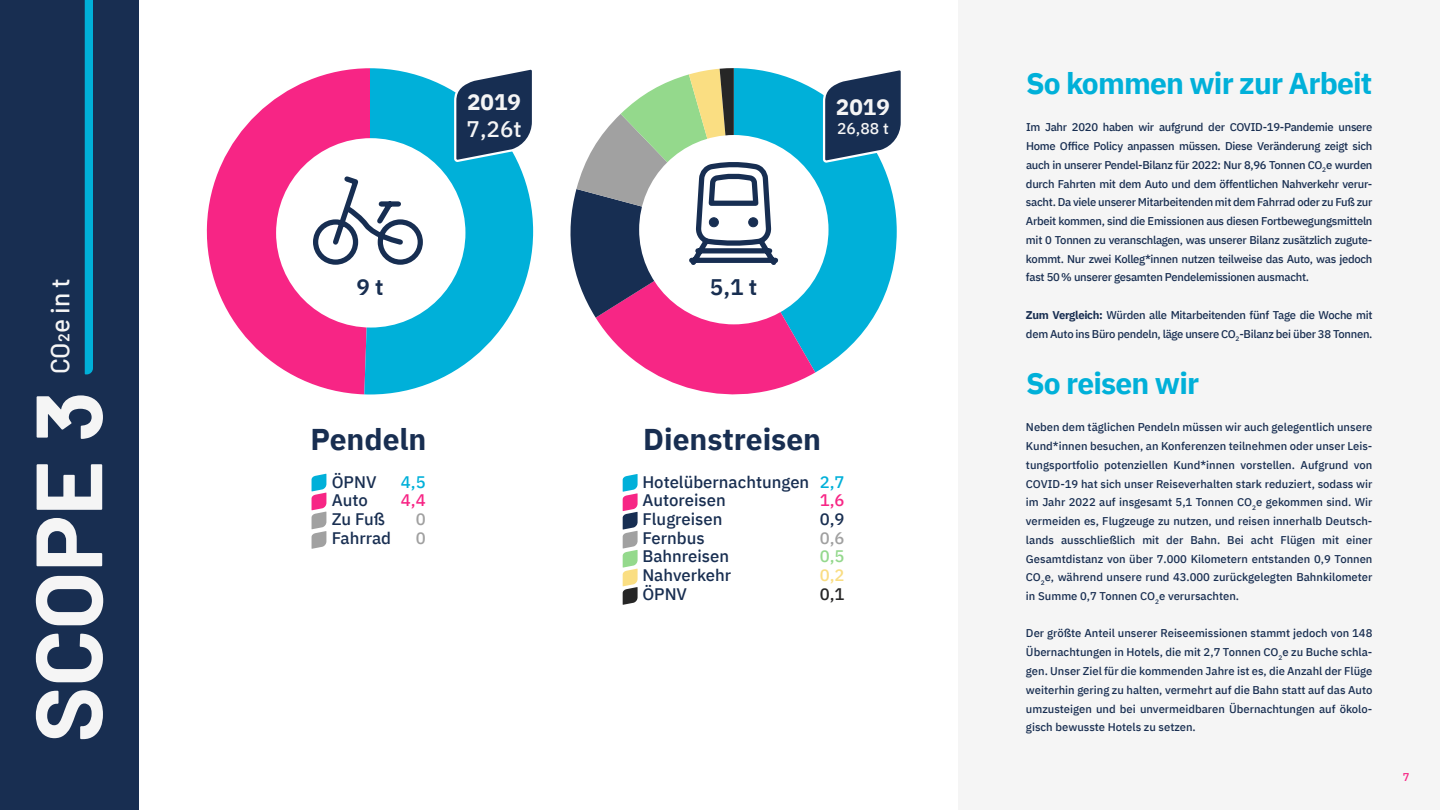
<style>
.page{position:relative;width:1440px;height:810px;background:#fff}
.page>*{position:absolute;margin:0;border:0;box-sizing:border-box;transform-origin:0 0}
.t1{font:700 93.75px "Barlow";color:#f5f5f5}
.t2{font:700 30px "IBM Plex Sans";letter-spacing:-.025em;color:#00b0d9}
.t3{font:700 30px "IBM Plex Sans";color:#182e51}
.t4{font:500 26.25px "Barlow";color:#f5f5f5}
.t5{font:700 22.5px "IBM Plex Sans";color:#f5f5f5}
.t6{font:600 22.5px "IBM Plex Sans";color:#182e51}
.t7{font:500 22.5px "IBM Plex Sans";color:#f5f5f5}
.t8{font:500 16.73px/18.8px "IBM Plex Sans";color:#182e51}
.t9{font:500 16.73px "IBM Plex Sans";color:#00b0d9}
.t10{font:500 16.73px "IBM Plex Sans";color:#f72585}
.t11{font:500 16.73px/18.8px "IBM Plex Sans";color:#a0a0a0}
.t12{font:500 16.73px "IBM Plex Sans";color:#94d88d}
.t13{font:500 16.73px "IBM Plex Sans";color:#f9dd83}
.t14{font:500 16.73px "IBM Plex Sans";color:#262627}
.t15{font:500 15.75px "IBM Plex Sans";color:#f5f5f5}
.t16{font:500 11.25px/18.8px "IBM Plex Sans";letter-spacing:-.025em;color:#182e51;text-align:justify}
.t17{font:500 11.25px "IBM Plex Sans";color:#f72585}
.s1{font-weight:700}
</style>
<div class="page">
<div style="left:958px;top:0;width:482px;height:810px;background:#f5f5f5"></div>
<div style="left:0;top:0;width:139px;height:810px;background:#182e51"></div>
<div style="left:85px;top:0;width:8px;height:374px;background:#00b0d9"></div>
<svg style="left:206px;top:68px;width:158px;height:326px;fill:#f72585"></svg>
<svg style="left:364px;top:68px;width:169px;height:326px;fill:#00b0d9"></svg>
<div style="left:276px;top:138px;width:189px;height:190px;background:#fff;border-radius:50%"></div>
<svg style="left:313px;top:176px;width:110px;height:89px"></svg>
<svg style="left:312px;top:474px;width:14px;height:75px"></svg>
<svg style="left:453px;top:68px;width:80px;height:93px"></svg>
<svg style="left:815px;top:89px;width:82px;height:283px;fill:#00b0d9"></svg>
<div style="left:639px;top:135px;width:190px;height:189px;background:#fff;border-radius:50%"></div>
<svg style="left:570px;top:68px;width:245px;height:327px"></svg>
<div style="left:709px;top:218px;width:9px;height:9px;background:#172e52;border-radius:50%"></div>
<div style="left:709px;top:217px;width:10px;height:10px;border:1px solid #172e52;border-radius:50%"></div>
<div style="left:749px;top:218px;width:9px;height:9px;background:#172e52;border-radius:50%"></div>
<div style="left:748px;top:217px;width:10px;height:10px;border:1px solid #172e52;border-radius:50%"></div>
<svg style="left:822px;top:70px;width:79px;height:92px"></svg>
<svg style="left:623px;top:474px;width:15px;height:131px"></svg>
<h3 class="t4" style="left:41px;top:374px;width:98px;rotate:-90deg">CO2e in t</h3>
<h1 class="t1" style="left:-1px;top:742px;width:353px;rotate:-90deg">SCOPE 3</h1>
<h3 class="t5" style="left:467px;top:84px;width:55px">2019</h3>
<h3 class="t7" style="left:467px;top:112px;width:57px">7,26t</h3>
<h3 class="t5" style="left:836px;top:89px;width:55px">2019</h3>
<h3 class="t15" style="left:837px;top:116px;width:53px">26,88 t</h3>
<h3 class="t6" style="left:356px;top:269px;width:29px">9 t</h3>
<h3 class="t6" style="left:710px;top:269px;width:49px">5,1 t</h3>
<h2 class="t3" style="left:311px;top:416px;width:117px">Pendeln</h2>
<h2 class="t3" style="left:643px;top:416px;width:179px">Dienstreisen</h2>
<h3 class="t8" style="left:332px;top:471px;width:61px">ÖPNV<br>Auto<br>Zu Fuß<br>Fahrrad</h3>
<h3 class="t9" style="left:401px;top:469px;width:26px">4,5</h3>
<h3 class="t10" style="left:401px;top:487px;width:26px">4,4</h3>
<h3 class="t11" style="left:416px;top:508px;width:12px">0<br>0</h3>
<h3 class="t8" style="left:642px;top:471px;width:168px">Hotelübernachtungen<br>Autoreisen<br>Flugreisen<br>Fernbus<br>Bahnreisen<br>Nahverkehr<br>ÖPNV</h3>
<h3 class="t9" style="left:820px;top:469px;width:26px">2,7</h3>
<h3 class="t10" style="left:820px;top:487px;width:26px">1,6</h3>
<h3 class="t8" style="left:820px;top:508px;width:26px">0,9</h3>
<h3 class="t11" style="left:820px;top:527px;width:26px">0,6</h3>
<h3 class="t12" style="left:820px;top:544px;width:26px">0,5</h3>
<h3 class="t13" style="left:820px;top:562px;width:26px">0,2</h3>
<h3 class="t14" style="left:820px;top:581px;width:26px">0,1</h3>
<h2 class="t2" style="left:1026px;top:59px;width:348px">So kommen wir zur Arbeit</h2>
<p class="t16" style="left:1026px;top:117px;width:348px">Im Jahr 2020 haben wir aufgrund der COVID-19-Pandemie unsere Home Office Policy anpassen müssen. Diese Veränderung zeigt sich auch in unserer Pendel-Bilanz für 2022: Nur 8,96 Tonnen CO<sub>2</sub>e wurden durch Fahrten mit dem Auto und dem öffentlichen Nahverkehr verur&shy;sacht. Da viele unserer Mitarbeitenden mit dem Fahrrad oder zu Fuß zur Arbeit kommen, sind die Emissionen aus diesen Fortbewegungsmitteln mit 0 Tonnen zu veranschlagen, was unserer Bilanz zusätzlich zugute&shy;kommt. Nur zwei Kolleg*innen nutzen teilweise das Auto, was jedoch fast 50 % unserer gesamten Pendelemissionen ausmacht.</p>
<p class="t16" style="left:1026px;top:304px;width:348px"><span class="s1">Zum Vergleich:</span> Würden alle Mitarbeitenden fünf Tage die Woche mit dem Auto ins Büro pendeln, läge unsere CO<sub>2</sub>-Bilanz bei über 38 Tonnen.</p>
<h2 class="t2" style="left:1026px;top:359px;width:175px">So reisen wir</h2>
<p class="t16" style="left:1026px;top:417px;width:348px">Neben dem täglichen Pendeln müssen wir auch gelegentlich unsere Kund*innen besuchen, an Konferenzen teilnehmen oder unser Leis&shy;tungsportfolio potenziellen Kund*innen vorstellen. Aufgrund von COVID-19 hat sich unser Reiseverhalten stark reduziert, sodass wir im Jahr 2022 auf insgesamt 5,1 Tonnen CO<sub>2</sub>e gekommen sind. Wir vermeiden es, Flugzeuge zu nutzen, und reisen innerhalb Deutsch&shy;lands ausschließlich mit der Bahn. Bei acht Flügen mit einer Gesamtdistanz von über 7.000 Kilometern entstanden 0,9 Tonnen CO<sub>2</sub>e, während unsere rund 43.000 zurückgelegten Bahnkilometer in Summe 0,7 Tonnen CO<sub>2</sub>e verursachten.</p>
<p class="t16" style="left:1026px;top:623px;width:348px">Der größte Anteil unserer Reiseemissionen stammt jedoch von 148<br>Übernachtungen in Hotels, die mit 2,7 Tonnen CO<sub>2</sub>e zu Buche schla&shy;gen. Unser Ziel für die kommenden Jahre ist es, die Anzahl der Flüge weiterhin gering zu halten, vermehrt auf die Bahn statt auf das Auto umzusteigen und bei unvermeidbaren Übernachtungen auf ökolo&shy;gisch bewusste Hotels zu setzen.</p>
<p class="t17" style="left:1403px;top:768px;width:8px">7</p>
</div>
